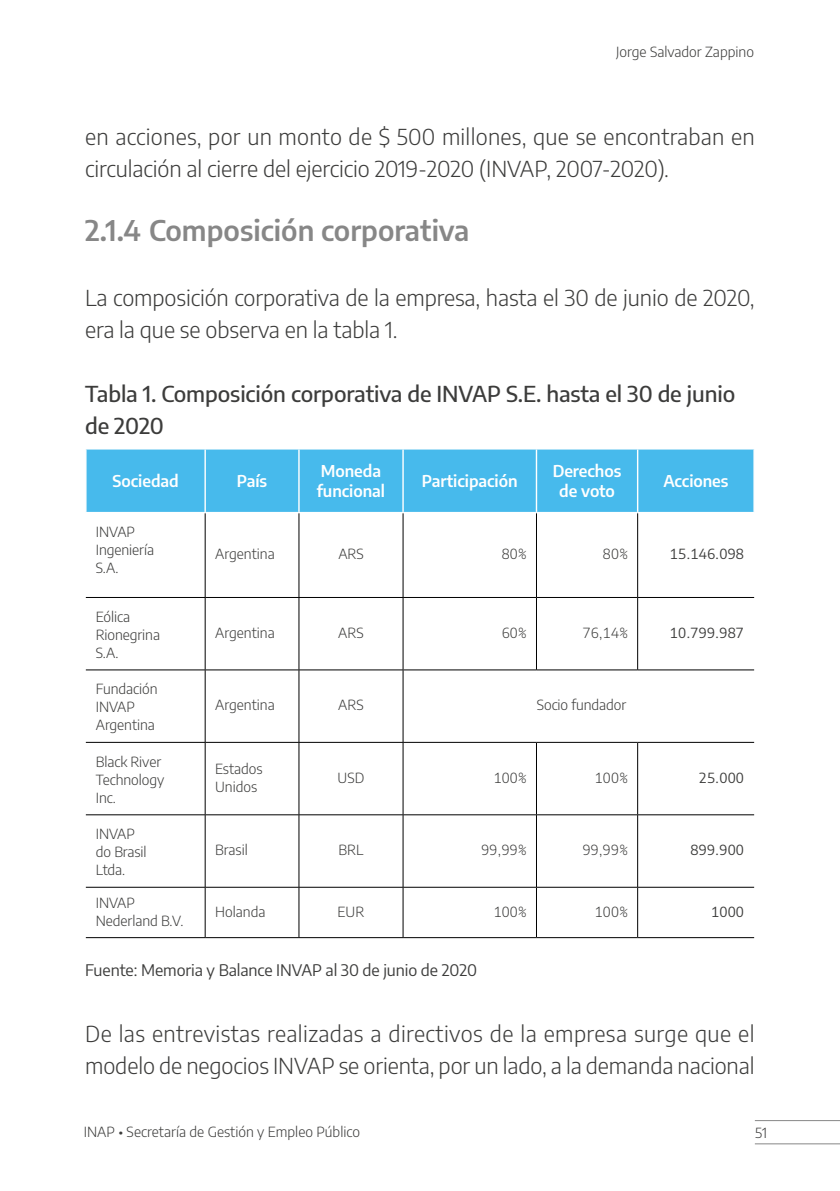
<style>
.page{position:relative;width:840px;height:1191px;background:#fff}
.page>*{position:absolute;margin:0;border:0;box-sizing:border-box;transform-origin:0 0}
.t1{font:600 28px "Encode Sans";color:#878787}
.t2{font:300 22px/32px "Encode Sans";letter-spacing:-.005em;color:#3c3c3b}
.t3{font:500 22px/32px "Encode Sans";letter-spacing:-.005em;color:#3c3c3b}
.t4{font:600 16px/19.2px "Encode Sans";letter-spacing:-.005em;color:#fff}
.t5{font:16px "Encode Sans";letter-spacing:-.005em;color:#3c3c3b}
.t6{font:300 14px/18px "Encode Sans";letter-spacing:-.005em;color:#3c3c3b}
.t7{font:14px "Encode Sans";letter-spacing:.01em;color:#3c3c3b}
</style>
<div class="page">
<hr style="left:754px;top:1120px;width:85px;height:1px;background:#878787">
<hr style="left:754px;top:1143px;width:85px;height:1px;background:#878787">
<div style="left:86px;top:449px;width:667px;height:63px;background:#47baec"></div>
<hr style="left:204px;top:449px;width:2px;height:63px;background:#fff">
<hr style="left:298px;top:449px;width:1px;height:63px;background:#fff">
<hr style="left:402px;top:449px;width:1px;height:63px;background:#fff">
<hr style="left:535px;top:449px;width:2px;height:63px;background:#fff">
<hr style="left:636px;top:449px;width:2px;height:63px;background:#fff">
<hr style="left:298px;top:513px;width:1px;height:84px;background:#000">
<hr style="left:536px;top:513px;width:1px;height:84px;background:#000">
<hr style="left:637px;top:513px;width:1px;height:84px;background:#000">
<hr style="left:86px;top:597px;width:119px;height:1px;background:#000">
<hr style="left:205px;top:597px;width:94px;height:1px;background:#000">
<hr style="left:299px;top:597px;width:104px;height:1px;background:#000">
<hr style="left:298px;top:598px;width:1px;height:71px;background:#000">
<hr style="left:86px;top:669px;width:119px;height:1px;background:#000">
<hr style="left:205px;top:669px;width:94px;height:1px;background:#000">
<hr style="left:299px;top:669px;width:104px;height:1px;background:#000">
<hr style="left:298px;top:670px;width:1px;height:72px;background:#000">
<hr style="left:86px;top:742px;width:119px;height:1px;background:#000">
<hr style="left:205px;top:742px;width:94px;height:1px;background:#000">
<hr style="left:299px;top:742px;width:104px;height:1px;background:#000">
<hr style="left:298px;top:742px;width:1px;height:72px;background:#000">
<hr style="left:536px;top:742px;width:1px;height:72px;background:#000">
<hr style="left:86px;top:814px;width:119px;height:1px;background:#000">
<hr style="left:205px;top:814px;width:94px;height:1px;background:#000">
<hr style="left:299px;top:814px;width:104px;height:1px;background:#000">
<hr style="left:298px;top:815px;width:1px;height:72px;background:#000">
<hr style="left:403px;top:814px;width:133px;height:1px;background:#000">
<hr style="left:536px;top:814px;width:101px;height:1px;background:#000">
<hr style="left:536px;top:815px;width:1px;height:72px;background:#000">
<hr style="left:637px;top:814px;width:116px;height:1px;background:#000">
<hr style="left:536px;top:887px;width:1px;height:50px;background:#000">
<hr style="left:86px;top:937px;width:119px;height:1px;background:#000">
<hr style="left:205px;top:937px;width:94px;height:1px;background:#000">
<hr style="left:299px;top:937px;width:104px;height:1px;background:#000">
<hr style="left:403px;top:937px;width:133px;height:1px;background:#000">
<hr style="left:536px;top:937px;width:101px;height:1px;background:#000">
<hr style="left:637px;top:937px;width:116px;height:1px;background:#000">
<hr style="left:205px;top:513px;width:1px;height:84px;background:#000">
<hr style="left:205px;top:598px;width:1px;height:71px;background:#000">
<hr style="left:205px;top:670px;width:1px;height:72px;background:#000">
<hr style="left:205px;top:742px;width:1px;height:72px;background:#000">
<hr style="left:205px;top:815px;width:1px;height:72px;background:#000">
<hr style="left:402px;top:513px;width:1px;height:84px;background:#000">
<hr style="left:402px;top:742px;width:1px;height:72px;background:#000">
<hr style="left:402px;top:815px;width:1px;height:72px;background:#000">
<hr style="left:637px;top:742px;width:1px;height:72px;background:#000">
<hr style="left:637px;top:815px;width:1px;height:72px;background:#000">
<hr style="left:403px;top:597px;width:133px;height:1px;background:#000">
<hr style="left:402px;top:598px;width:1px;height:71px;background:#000">
<hr style="left:536px;top:597px;width:101px;height:1px;background:#000">
<hr style="left:536px;top:598px;width:1px;height:71px;background:#000">
<hr style="left:637px;top:597px;width:116px;height:1px;background:#000">
<hr style="left:637px;top:598px;width:1px;height:71px;background:#000">
<hr style="left:403px;top:669px;width:133px;height:1px;background:#000">
<hr style="left:536px;top:669px;width:101px;height:1px;background:#000">
<hr style="left:637px;top:669px;width:116px;height:1px;background:#000">
<hr style="left:402px;top:670px;width:1px;height:72px;background:#000">
<hr style="left:403px;top:742px;width:133px;height:1px;background:#000">
<hr style="left:536px;top:742px;width:101px;height:1px;background:#000">
<hr style="left:637px;top:742px;width:116px;height:1px;background:#000">
<hr style="left:86px;top:887px;width:119px;height:1px;background:#000">
<hr style="left:299px;top:887px;width:104px;height:1px;background:#000">
<hr style="left:403px;top:887px;width:133px;height:1px;background:#000">
<hr style="left:402px;top:887px;width:1px;height:50px;background:#000">
<hr style="left:536px;top:887px;width:101px;height:1px;background:#000">
<hr style="left:637px;top:887px;width:116px;height:1px;background:#000">
<hr style="left:637px;top:887px;width:1px;height:50px;background:#000">
<hr style="left:205px;top:887px;width:94px;height:1px;background:#000">
<hr style="left:205px;top:887px;width:1px;height:50px;background:#000">
<hr style="left:298px;top:887px;width:1px;height:50px;background:#000">
<p class="t6" style="left:615px;top:42px;width:139px">Jorge Salvador Zappino</p>
<p class="t2" style="left:85px;top:120px;width:670px">en acciones, por un monto de $ 500 millones, que se encontraban en circulación al cierre del ejercicio 2019-2020 (INVAP, 2007-2020).</p>
<p class="t1" style="left:85px;top:211px;width:385px">2.1.4 Composición corporativa</p>
<p class="t2" style="left:85px;top:280px;width:670px">La composición corporativa de la empresa, hasta el 30 de junio de 2020, era la que se observa en la tabla 1.</p>
<p class="t3" style="left:85px;top:376px;width:651px">Tabla 1. Composición corporativa de INVAP S.E. hasta el 30 de junio de 2020</p>
<p class="t4" style="left:112px;top:470px;width:68px">Sociedad</p>
<p class="t4" style="left:237px;top:470px;width:32px">País</p>
<p class="t4" style="left:317px;top:461px;width:69px">Moneda funcional</p>
<p class="t4" style="left:421px;top:470px;width:97px">Participación</p>
<p class="t4" style="left:552px;top:461px;width:70px;text-align:center">Derechos de voto</p>
<p class="t4" style="left:663px;top:470px;width:67px">Acciones</p>
<p class="t6" style="left:96px;top:522px;width:60px">INVAP<br>Ingeniería<br>S.A.</p>
<p class="t6" style="left:215px;top:544px;width:61px">Argentina</p>
<p class="t6" style="left:338px;top:544px;width:27px">ARS</p>
<p class="t6" style="left:501px;top:544px;width:26px">80 %</p>
<p class="t6" style="left:602px;top:544px;width:26px">80 %</p>
<p class="t7" style="left:669px;top:544px;width:76px">15.146.098</p>
<p class="t6" style="left:96px;top:607px;width:66px">Eólica<br>Rionegrina<br>S.A.</p>
<p class="t6" style="left:96px;top:679px;width:63px">Fundación<br>INVAP<br>Argentina</p>
<p class="t6" style="left:215px;top:623px;width:61px">Argentina</p>
<p class="t6" style="left:338px;top:623px;width:27px">ARS</p>
<p class="t6" style="left:501px;top:623px;width:26px">60 %</p>
<p class="t6" style="left:582px;top:623px;width:46px">76,14 %</p>
<p class="t7" style="left:669px;top:623px;width:76px">10.799.987</p>
<p class="t6" style="left:215px;top:695px;width:61px">Argentina</p>
<p class="t6" style="left:338px;top:695px;width:27px">ARS</p>
<p class="t6" style="left:536px;top:695px;width:91px">Socio fundador</p>
<p class="t6" style="left:96px;top:752px;width:70px">Black River<br>Technology<br>Inc.</p>
<p class="t6" style="left:215px;top:759px;width:49px">Estados<br>Unidos</p>
<p class="t6" style="left:337px;top:768px;width:28px">USD</p>
<p class="t6" style="left:493px;top:768px;width:34px">100 %</p>
<p class="t6" style="left:594px;top:768px;width:34px">100 %</p>
<p class="t7" style="left:698px;top:767px;width:47px">25.000</p>
<p class="t6" style="left:96px;top:824px;width:52px">INVAP do Brasil<br>Ltda.</p>
<p class="t6" style="left:215px;top:840px;width:34px">Brasil</p>
<p class="t6" style="left:338px;top:840px;width:27px">BRL</p>
<p class="t6" style="left:481px;top:840px;width:46px">99,99 %</p>
<p class="t6" style="left:582px;top:840px;width:46px">99,99 %</p>
<p class="t7" style="left:690px;top:840px;width:55px">899.900</p>
<p class="t6" style="left:96px;top:892px;width:89px">INVAP<br>Nederland B.V.</p>
<p class="t6" style="left:215px;top:901px;width:52px">Holanda</p>
<p class="t6" style="left:337px;top:901px;width:28px">EUR</p>
<p class="t6" style="left:493px;top:901px;width:34px">100 %</p>
<p class="t6" style="left:594px;top:901px;width:34px">100 %</p>
<p class="t7" style="left:710px;top:901px;width:34px">1000</p>
<p class="t5" style="left:85px;top:958px;width:393px">Fuente: Memoria y Balance INVAP al 30 de junio de 2020</p>
<p class="t2" style="left:85px;top:1016px;width:670px">De las entrevistas realizadas a directivos de la empresa surge que el modelo de negocios INVAP se orienta, por un lado, a la demanda nacional</p>
<p class="t6" style="left:84px;top:1122px;width:278px">INAP • Secretaría de Gestión y Empleo Público</p>
<p class="t6" style="left:754px;top:1123px;width:13px">51</p>
</div>
